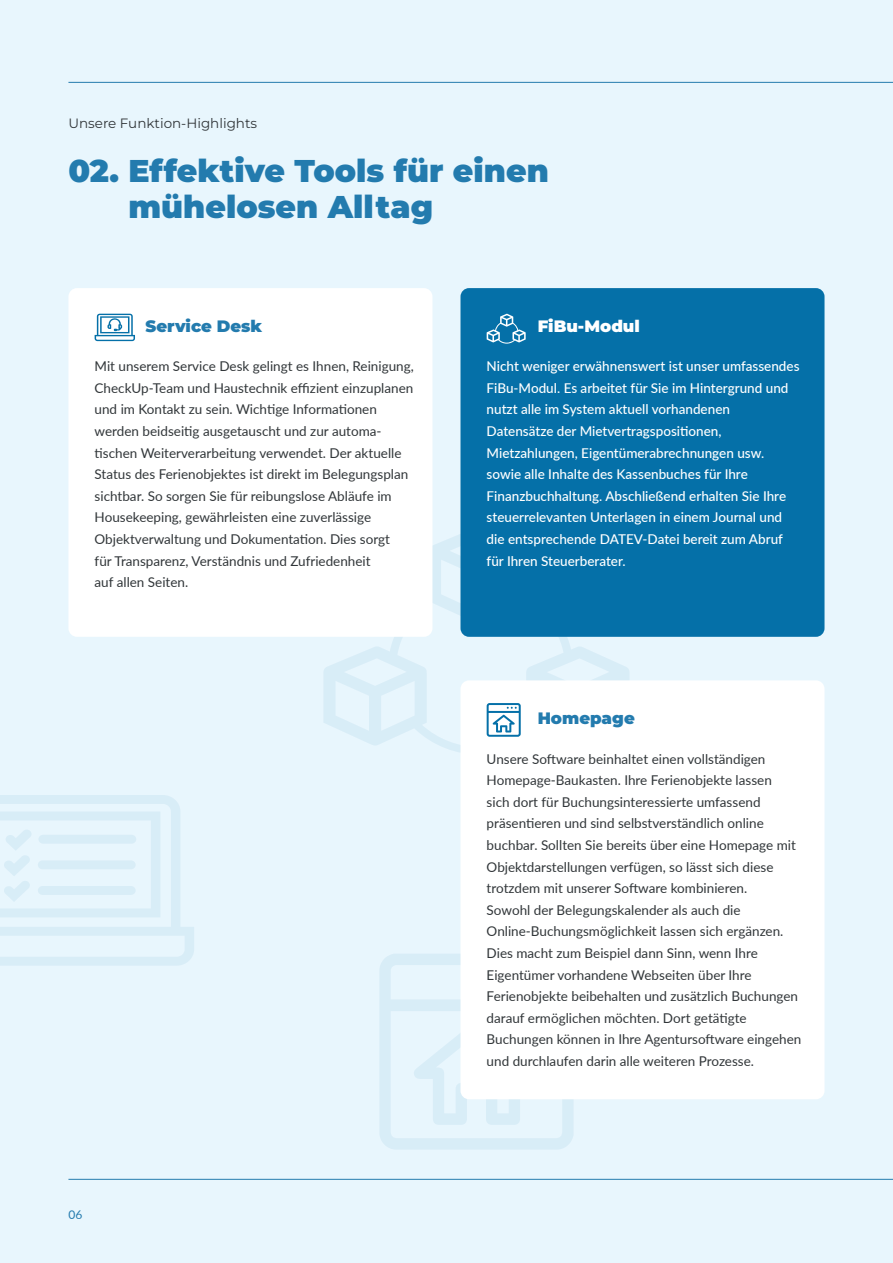
<style>
.page{position:relative;width:893px;height:1263px;background:#e8f6fd}
.page>*{position:absolute;margin:0;border:0;box-sizing:border-box;transform-origin:0 0}
.t1{font:900 31.5px "Montserrat";color:#237bae}
.t2{font:900 16.5px "Montserrat";color:#237bae}
.t3{font:900 16.5px "Montserrat";color:#fff}
.t4{font:13.5px/21.6px "Lato";color:#313639}
.t5{font:500 13.5px/21.6px "Lato";color:#fff}
.t6{font:13.5px "Montserrat";color:#313639}
.t7{font:12px "Lato";color:#237bae}
</style>
<div class="page">
<hr style="left:68px;top:82px;width:825px;height:1px;background:#257cae">
<svg style="left:324px;top:525px;width:305px;height:227px"></svg>
<svg style="left:380px;top:954px;width:193px;height:195px"></svg>
<div style="left:460px;top:680px;width:364px;height:419px;background:#fff;border-radius:9px"></div>
<svg style="left:487px;top:703px;width:34px;height:34px"></svg>
<div style="left:460px;top:288px;width:364px;height:349px;background:#0570a8;border-radius:9px"></div>
<svg style="left:487px;top:314px;width:39px;height:30px"></svg>
<hr style="left:68px;top:1179px;width:825px;height:1px;background:#257cae">
<div style="left:68px;top:288px;width:364px;height:349px;background:#fff;border-radius:9px"></div>
<svg style="left:95px;top:314px;width:40px;height:27px"></svg>
<svg style="left:0;top:795px;width:194px;height:171px"></svg>
<p class="t6" style="left:68px;top:114px;width:190px">Unsere Funktion-Highlights</p>
<h1 class="t1" style="left:68px;top:150px;width:482px">02. Effektive Tools für einen</h1>
<h1 class="t1" style="left:128px;top:186px;width:306px">mühelosen Alltag</h1>
<p class="t2" style="left:146px;top:315px;width:118px">Service Desk</p>
<p class="t4" style="left:95px;top:355px;width:321px">Mit unserem Service Desk gelingt es Ihnen, Reinigung, CheckUp-Team und Haustechnik effizient einzuplanen und im Kontakt zu sein. Wichtige Informationen werden beidseitig ausgetauscht und zur automa&shy;tischen Weiterverarbeitung verwendet. Der aktuelle Status des Ferienobjektes ist direkt im Belegungsplan sichtbar. So sorgen Sie für reibungslose Abläufe im Housekeeping, gewährleisten eine zuverlässige Objektverwaltung und Dokumentation. Dies sorgt<br>für Transparenz, Verständnis und Zufriedenheit<br>auf allen Seiten.</p>
<p class="t3" style="left:538px;top:315px;width:104px">FiBu-Modul</p>
<p class="t5" style="left:487px;top:355px;width:314px">Nicht weniger erwähnenswert ist unser umfassendes FiBu-Modul. Es arbeitet für Sie im Hintergrund und nutzt alle im System aktuell vorhandenen Datensätze der Mietvertragspositionen, Mietzahlungen, Eigentümerabrechnungen usw. sowie alle Inhalte des Kassenbuches für Ihre Finanzbuchhaltung. Abschließend erhalten Sie Ihre steuerrelevanten Unterlagen in einem Journal und die entsprechende DATEV-Datei bereit zum Abruf für Ihren Steuerberater.</p>
<p class="t2" style="left:538px;top:708px;width:99px">Homepage</p>
<p class="t4" style="left:487px;top:747px;width:316px">Unsere Software beinhaltet einen vollständigen Homepage-Baukasten. Ihre Ferienobjekte lassen<br>sich dort für Buchungsinteressierte umfassend präsentieren und sind selbstverständlich online buchbar. Sollten Sie bereits über eine Homepage mit Objektdarstellungen verfügen, so lässt sich diese trotzdem mit unserer Software kombinieren.<br>Sowohl der Belegungskalender als auch die Online-Buchungsmöglichkeit lassen sich ergänzen.<br>Dies macht zum Beispiel dann Sinn, wenn Ihre Eigentümer vorhandene Webseiten über Ihre Ferienobjekte beibehalten und zusätzlich Buchungen darauf ermöglichen möchten. Dort getätigte Buchungen können in Ihre Agentursoftware eingehen und durchlaufen darin alle weiteren Prozesse.</p>
<p class="t7" style="left:68px;top:1206px;width:15px">06</p>
</div>
